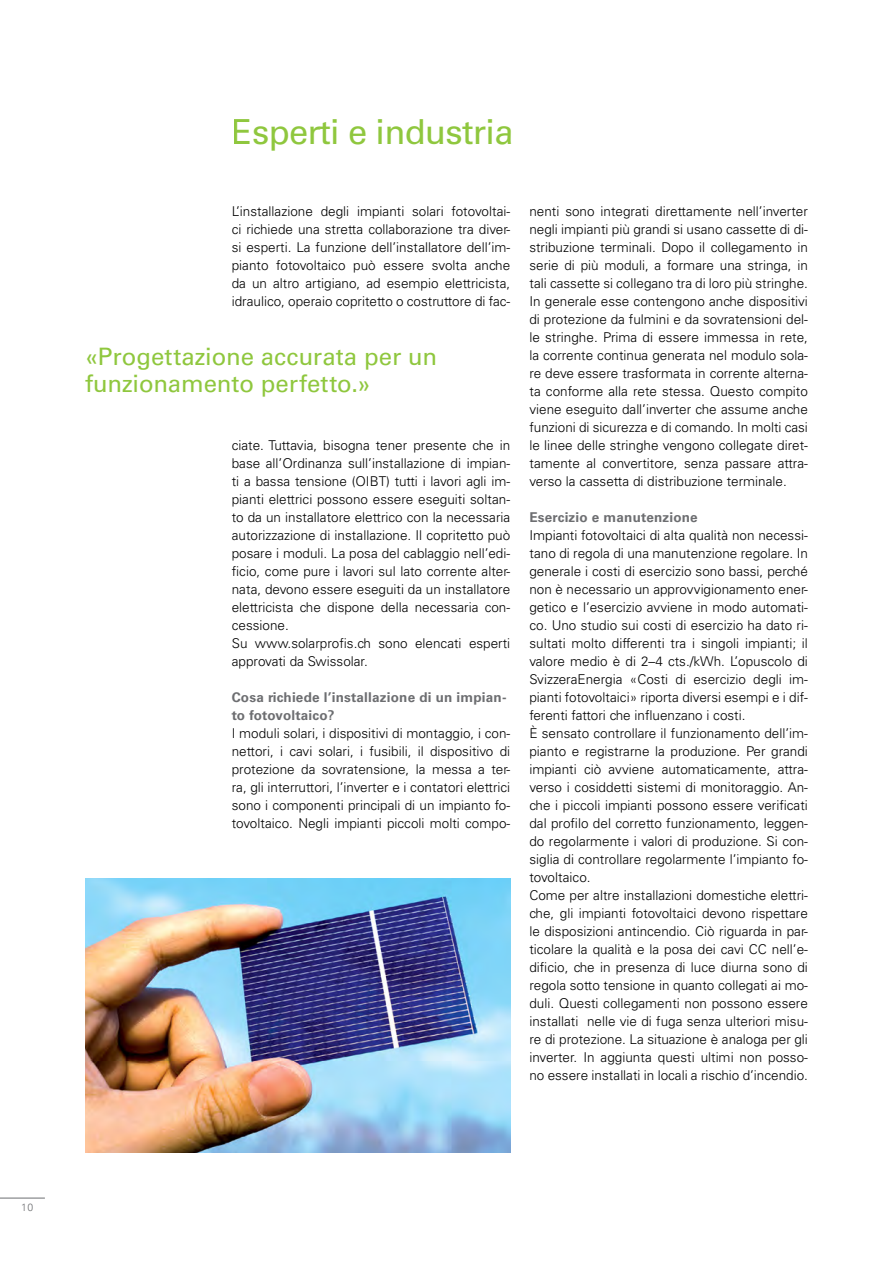
<style>
.page{position:relative;width:893px;height:1263px;background:#fff}
.page>*{position:absolute;margin:0;border:0;box-sizing:border-box;transform-origin:0 0}
.t1{font:34.5px "Univers LT Std";letter-spacing:-.02em;color:#8fc73e}
.t2{font:24px/27px "Univers LT Std";color:#8fc73e}
.t3{font:300 13.5px/18px "Univers LT Std";color:#000;text-align:justify}
.t4{font:700 13.5px/18px "Univers LT Std";letter-spacing:.015em;color:#6d6e71}
.t5{font:300 10.5px "Univers LT Std";color:#6d6e71}
</style>
<div class="page">
<img style="left:85px;top:878px;width:425px;height:274px">
<hr style="left:0;top:1198px;width:45px;height:1px;background:#6d6e71">
<p class="t5" style="left:21px;top:1201px;width:13px">10</p>
<h1 class="t1" style="left:232px;top:111px;width:283px">Esperti e industria</h1>
<p class="t3" style="left:232px;top:202px;width:280px">L’installazione degli impianti solari fotovoltai&shy;ci richiede una stretta collaborazione tra diver&shy;si esperti. La funzione dell’installatore dell’im&shy;pianto fotovoltaico può essere svolta anche da un altro artigiano, ad esempio elettricista, idraulico, operaio copritetto o costruttore di fac-</p>
<h2 class="t2" style="left:85px;top:343px;width:353px">«Progettazione accurata per un funzionamento perfetto.»</h2>
<p class="t3" style="left:232px;top:436px;width:280px;text-align:left">ciate. Tuttavia, bisogna tener presente che in base all’Ordinanza sull’installazione di impian&shy;ti a bassa tensione (OIBT) tutti i lavori agli im&shy;pianti elettrici possono essere eseguiti soltan&shy;to da un installatore elettrico con la necessaria autorizzazione di installazione. Il copritetto può posare i moduli. La posa del cablaggio nell’edi&shy;ficio, come pure i lavori sul lato corrente alter&shy;nata, devono essere eseguiti da un installatore elettricista che dispone della necessaria con&shy;cessione.<br>Su www.solarprofis.ch sono elencati esperti approvati da Swissolar.</p>
<p class="t4" style="left:232px;top:688px;width:276px">Cosa richiede l’installazione di un impian&shy;to fotovoltaico?</p>
<p class="t3" style="left:232px;top:724px;width:280px">I moduli solari, i dispositivi di montaggio, i con&shy;nettori, i cavi solari, i fusibili, il dispositivo di protezione da sovratensione, la messa a ter&shy;ra, gli interruttori, l’inverter e i contatori elettrici sono i componenti principali di un impianto fo&shy;tovoltaico. Negli impianti piccoli molti compo-</p>
<p class="t3" style="left:529px;top:202px;width:280px">nenti sono integrati direttamente nell’inverter negli impianti più grandi si usano cassette di di&shy;stribuzione terminali. Dopo il collegamento in serie di più moduli, a formare una stringa, in tali cassette si collegano tra di loro più stringhe.<br>In generale esse contengono anche dispositivi di protezione da fulmini e da sovratensioni del&shy;le stringhe. Prima di essere immessa in rete, la corrente continua generata nel modulo sola&shy;re deve essere trasformata in corrente alterna&shy;ta conforme alla rete stessa. Questo compito viene eseguito dall’inverter che assume anche funzioni di sicurezza e di comando. In molti casi le linee delle stringhe vengono collegate diret&shy;tamente al convertitore, senza passare attra&shy;verso la cassetta di distribuzione terminale.</p>
<p class="t4" style="left:529px;top:508px;width:170px">Esercizio e manutenzione</p>
<p class="t3" style="left:529px;top:526px;width:280px;text-align:left">Impianti fotovoltaici di alta qualità non necessi&shy;tano di regola di una manutenzione regolare. In generale i costi di esercizio sono bassi, perché non è necessario un approvvigionamento ener&shy;getico e l’esercizio avviene in modo automati&shy;co. Uno studio sui costi di esercizio ha dato ri&shy;sultati molto differenti tra i singoli impianti; il valore medio è di 2–4 cts./kWh. L’opuscolo di SvizzeraEnergia «Costi di esercizio degli im&shy;pianti fotovoltaici» riporta diversi esempi e i dif&shy;ferenti fattori che influenzano i costi.<br>È sensato controllare il funzionamento dell’im&shy;pianto e registrarne la produzione. Per grandi impianti ciò avviene automaticamente, attra&shy;verso i cosiddetti sistemi di monitoraggio. An&shy;che i piccoli impianti possono essere verificati dal profilo del corretto funzionamento, leggen&shy;do regolarmente i valori di produzione. Si con&shy;siglia di controllare regolarmente l’impianto fo&shy;tovoltaico.<br>Come per altre installazioni domestiche elettri&shy;che, gli impianti fotovoltaici devono rispettare le disposizioni antincendio. Ciò riguarda in par&shy;ticolare la qualità e la posa dei cavi CC nell’e&shy;dificio, che in presenza di luce diurna sono di regola sotto tensione in quanto collegati ai mo&shy;duli. Questi collegamenti non possono essere installati nelle vie di fuga senza ulteriori misu&shy;re di protezione. La situazione è analoga per gli inverter. In aggiunta questi ultimi non posso&shy;no essere installati in locali a rischio d’incendio.</p>
</div>
